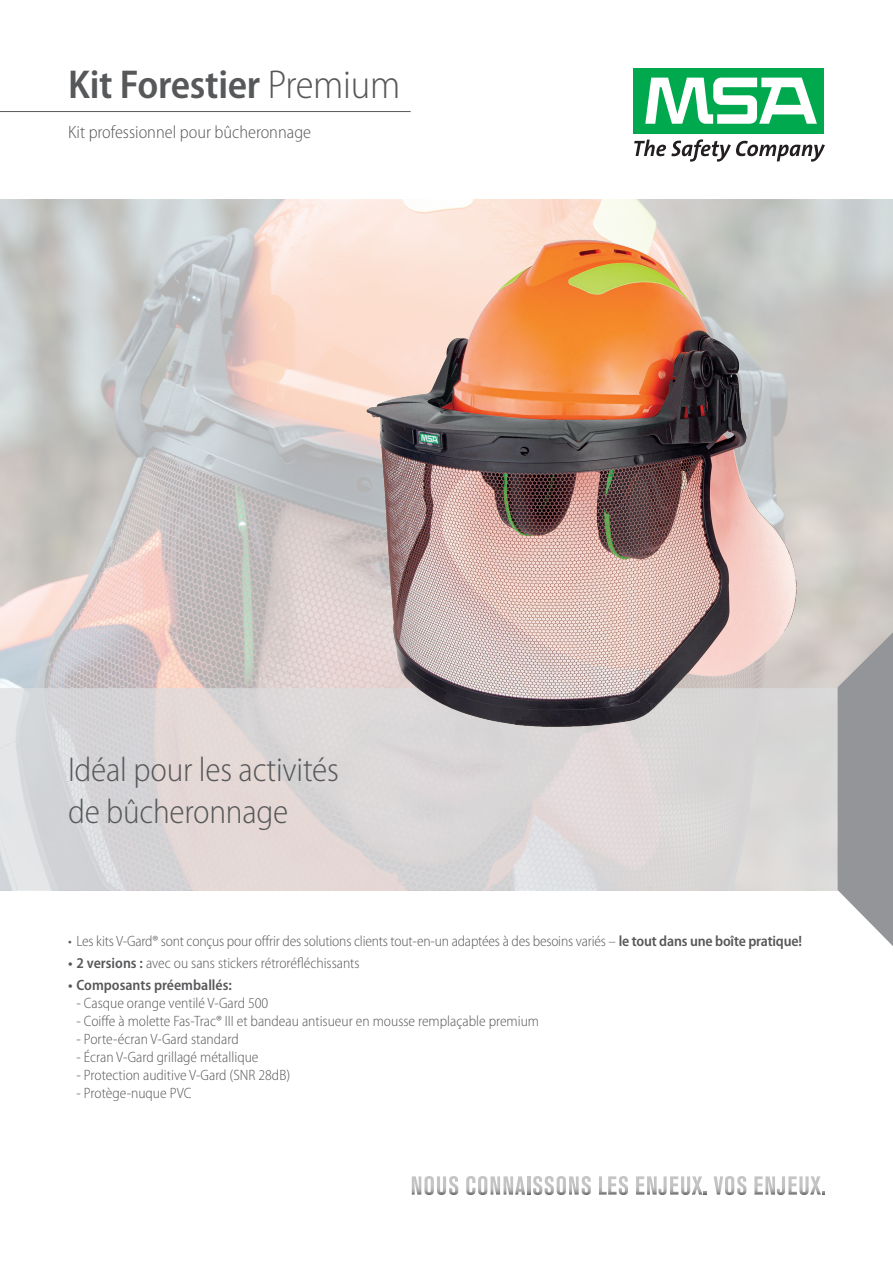
<style>
.page{position:relative;width:893px;height:1263px;background:#fff}
.page>*{position:absolute;margin:0;border:0;box-sizing:border-box;transform-origin:0 0}
.t1{font:600 semi-condensed 40.5px "Myriad Pro";letter-spacing:-.005em;color:#57585a}
.t2{font:300 semi-condensed 34.5px/42px "Myriad Pro";letter-spacing:-.005em;color:#57585a}
.t3{font:300 semi-condensed 18px "Myriad Pro";color:#57585a}
.t4{font:300 semi-condensed 15px "Myriad Pro";color:#57585a}
.t5{font:600 semi-condensed 15px "Myriad Pro";color:#57585a}
.s1{font-weight:300}
.s2{font-weight:600}
</style>
<div class="page">
<img style="left:0;top:200px;width:893px;height:488px">
<svg style="left:0;top:688px;width:838px;height:203px;background:#dbd7d7"></svg>
<div style="left:633px;top:68px;width:191px;height:65px;background:#00a94e"></div>
<svg style="left:645px;top:78px;width:172px;height:46px"></svg>
<svg style="left:634px;top:139px;width:191px;height:23px"></svg>
<hr style="left:0;top:111px;width:411px;height:1px;background:#57585a">
<svg style="left:838px;top:632px;width:55px;height:314px;background:#a2a3a5"></svg>
<svg style="left:412px;top:1176px;width:46px;height:19px"></svg>
<svg style="left:466px;top:1176px;width:59px;height:19px"></svg>
<svg style="left:527px;top:1176px;width:3px;height:18px"></svg>
<svg style="left:533px;top:1176px;width:58px;height:19px"></svg>
<svg style="left:599px;top:1176px;width:29px;height:19px"></svg>
<svg style="left:636px;top:1176px;width:70px;height:19px"></svg>
<svg style="left:714px;top:1176px;width:32px;height:19px"></svg>
<svg style="left:754px;top:1176px;width:71px;height:19px"></svg>
<img style="left:270px;top:199px;width:563px;height:564px">
<h1 class="t1" style="left:68px;top:59px;width:334px">Kit Forestier <span class="s1">Premium</span></h1>
<p class="t3" style="left:68px;top:121px;width:244px">Kit professionnel pour bûcheronnage</p>
<h2 class="t2" style="left:68px;top:749px;width:272px">Idéal pour les activités de bûcheronnage</h2>
<p class="t4" style="left:68px;top:932px;width:735px">• Les kits V-Gard® sont conçus pour offrir des solutions clients tout-en-un adaptées à des besoins variés – <span class="s2">le tout dans une boîte pratique!</span></p>
<p class="t4" style="left:68px;top:954px;width:293px"><span class="s2">• 2 versions :</span> avec ou sans stickers rétroréfléchissants</p>
<p class="t5" style="left:68px;top:976px;width:165px">• Composants préemballés:</p>
<p class="t4" style="left:77px;top:994px;width:193px">- Casque orange ventilé V-Gard 500</p>
<p class="t4" style="left:77px;top:1012px;width:464px">- Coiffe à molette Fas-Trac® III et bandeau antisueur en mousse remplaçable premium</p>
<p class="t4" style="left:77px;top:1030px;width:164px">- Porte-écran V-Gard standard</p>
<p class="t4" style="left:77px;top:1048px;width:183px">- Écran V-Gard grillagé métallique</p>
<p class="t4" style="left:77px;top:1066px;width:215px">- Protection auditive V-Gard (SNR 28dB)</p>
<p class="t4" style="left:77px;top:1084px;width:116px">- Protège-nuque PVC</p>
</div>
